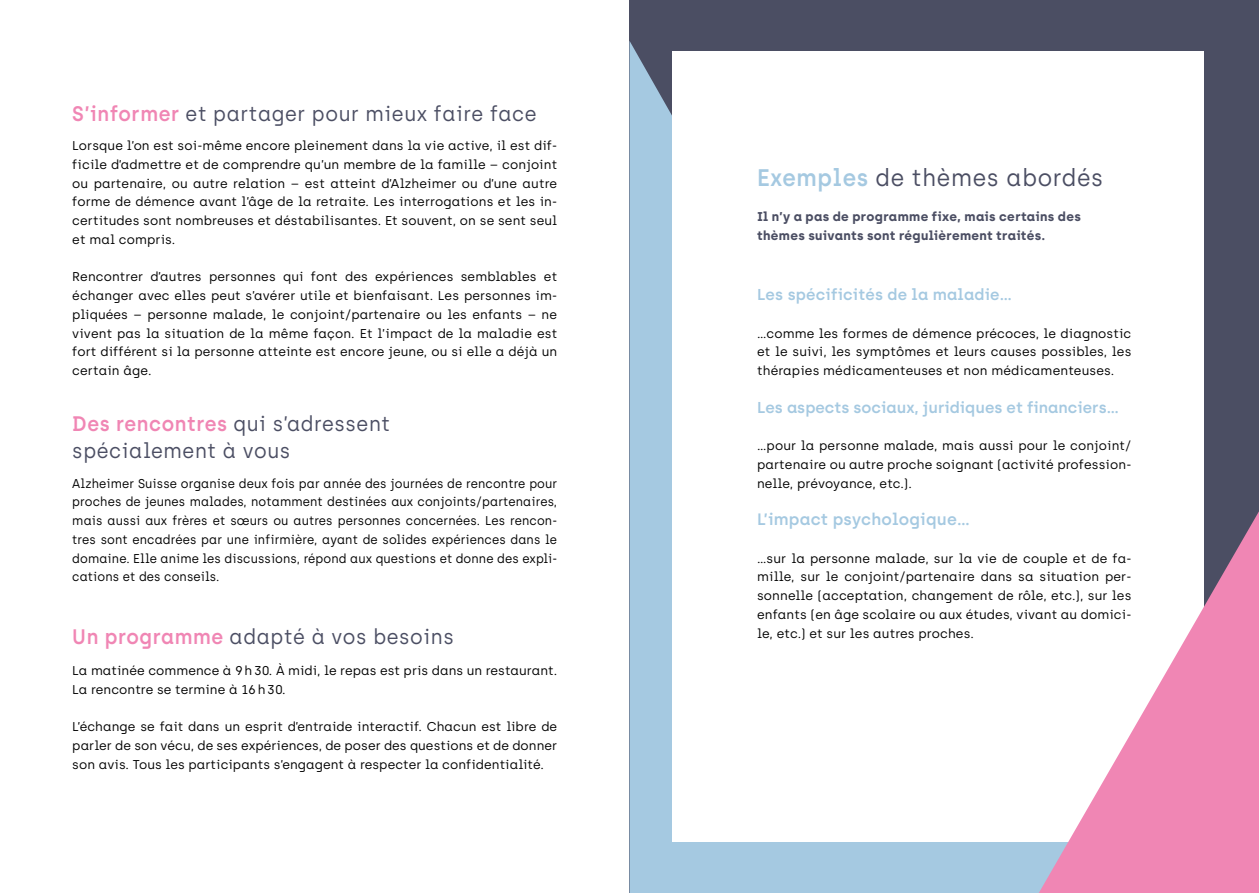
<style>
.page{position:relative;width:1259px;height:893px;background:#fff}
.page>*{position:absolute;margin:0;border:0;box-sizing:border-box;transform-origin:0 0}
.t1{font:24px "Archia";letter-spacing:.03em;color:#4b4e63;scale:.94 1}
.t2{font:21px/27px "Archia";letter-spacing:.03em;color:#4b4e63;scale:.94 1}
.t3{font:600 16.5px "Archia";letter-spacing:.01em;color:#a5c9e1}
.t4{font:600 15.75px "Archia";color:#a5c9e1}
.t5{font:12.75px/18.8px "Archia";letter-spacing:.01em;color:#000;text-align:justify}
.t6{font:12.75px/18.8px "Archia";letter-spacing:.01em;color:#000;text-align:justify;scale:.95 1}
.t7{font:700 12.75px/18.8px "Archia";letter-spacing:.025em;color:#4b4e63}
.s1{font-weight:600;color:#f086b4}
.s2{font-weight:600;color:#a5c9e1}
</style>
<div class="page">
<div style="left:629px;top:0;width:630px;height:893px;background:#4b4e63"></div>
<svg style="left:629px;top:41px;width:409px;height:852px;background:#9cbdd4"></svg>
<div style="left:672px;top:51px;width:531px;height:791px;background:#fff"></div>
<svg style="left:1038px;top:511px;width:221px;height:382px;fill:#f086b4"></svg>
<h2 class="t2" style="left:72px;top:100px;width:495px"><span class="s1">S’informer</span> et partager pour mieux faire face</h2>
<p class="t5" style="left:72px;top:136px;width:486px">Lorsque l’on est soi-même encore pleinement dans la vie active, il est dif&shy;ficile d’admettre et de comprendre qu’un membre de la famille – conjoint ou partenaire, ou autre relation – est atteint d’Alzheimer ou d’une autre forme de démence avant l’âge de la retraite. Les interrogations et les in&shy;certitudes sont nombreuses et déstabilisantes. Et souvent, on se sent seul et mal compris.</p>
<p class="t5" style="left:72px;top:267px;width:486px">Rencontrer d’autres personnes qui font des expériences semblables et échanger avec elles peut s’avérer utile et bienfaisant. Les personnes im&shy;pliquées – personne malade, le conjoint/partenaire ou les enfants – ne vivent pas la situation de la même façon. Et l’impact de la maladie est fort différent si la personne atteinte est encore jeune, ou si elle a déjà un certain âge.</p>
<h2 class="t2" style="left:72px;top:410px;width:340px"><span class="s1">Des rencontres</span> qui s’adressent spécialement à vous</h2>
<p class="t6" style="left:72px;top:474px;width:512px">Alzheimer Suisse organise deux fois par année des journées de rencontre pour proches de jeunes malades, notamment destinées aux conjoints/partenaires, mais aussi aux frères et sœurs ou autres personnes concernées. Les rencon&shy;tres sont encadrées par une infirmière, ayant de solides expériences dans le domaine. Elle anime les discussions, répond aux questions et donne des expli&shy;cations et des conseils.</p>
<h2 class="t2" style="left:72px;top:623px;width:407px"><span class="s1">Un programme</span> adapté à vos besoins</h2>
<p class="t5" style="left:72px;top:661px;width:486px">La matinée commence à 9h30. À midi, le repas est pris dans un restaurant.<br>La rencontre se termine à 16h30.</p>
<p class="t5" style="left:72px;top:717px;width:486px">L’échange se fait dans un esprit d’entraide interactif. Chacun est libre de parler de son vécu, de ses expériences, de poser des questions et de donner son avis. Tous les participants s’engagent à respecter la confidentialité.</p>
<h1 class="t1" style="left:757px;top:163px;width:370px"><span class="s2">Exemples</span> de thèmes abordés</h1>
<p class="t7" style="left:757px;top:207px;width:325px">Il n’y a pas de programme fixe, mais certains des thèmes suivants sont régulièrement traités.</p>
<p class="t4" style="left:757px;top:285px;width:256px">Les spécificités de la maladie…</p>
<p class="t5" style="left:757px;top:324px;width:376px">…comme les formes de démence précoces, le diagnostic et le suivi, les symptômes et leurs causes possibles, les thérapies médicamenteuses et non médicamenteuses.</p>
<p class="t4" style="left:757px;top:398px;width:363px">Les aspects sociaux, juridiques et financiers…</p>
<p class="t5" style="left:757px;top:436px;width:376px">…pour la personne malade, mais aussi pour le conjoint/ partenaire ou autre proche soignant (activité profession&shy;nelle, prévoyance, etc.).</p>
<p class="t3" style="left:757px;top:509px;width:214px">L’impact psychologique…</p>
<p class="t5" style="left:757px;top:549px;width:376px">…sur la personne malade, sur la vie de couple et de fa&shy;mille, sur le conjoint/partenaire dans sa situation per&shy;sonnelle (acceptation, changement de rôle, etc.), sur les enfants (en âge scolaire ou aux études, vivant au domici&shy;le, etc.) et sur les autres proches.</p>
</div>
